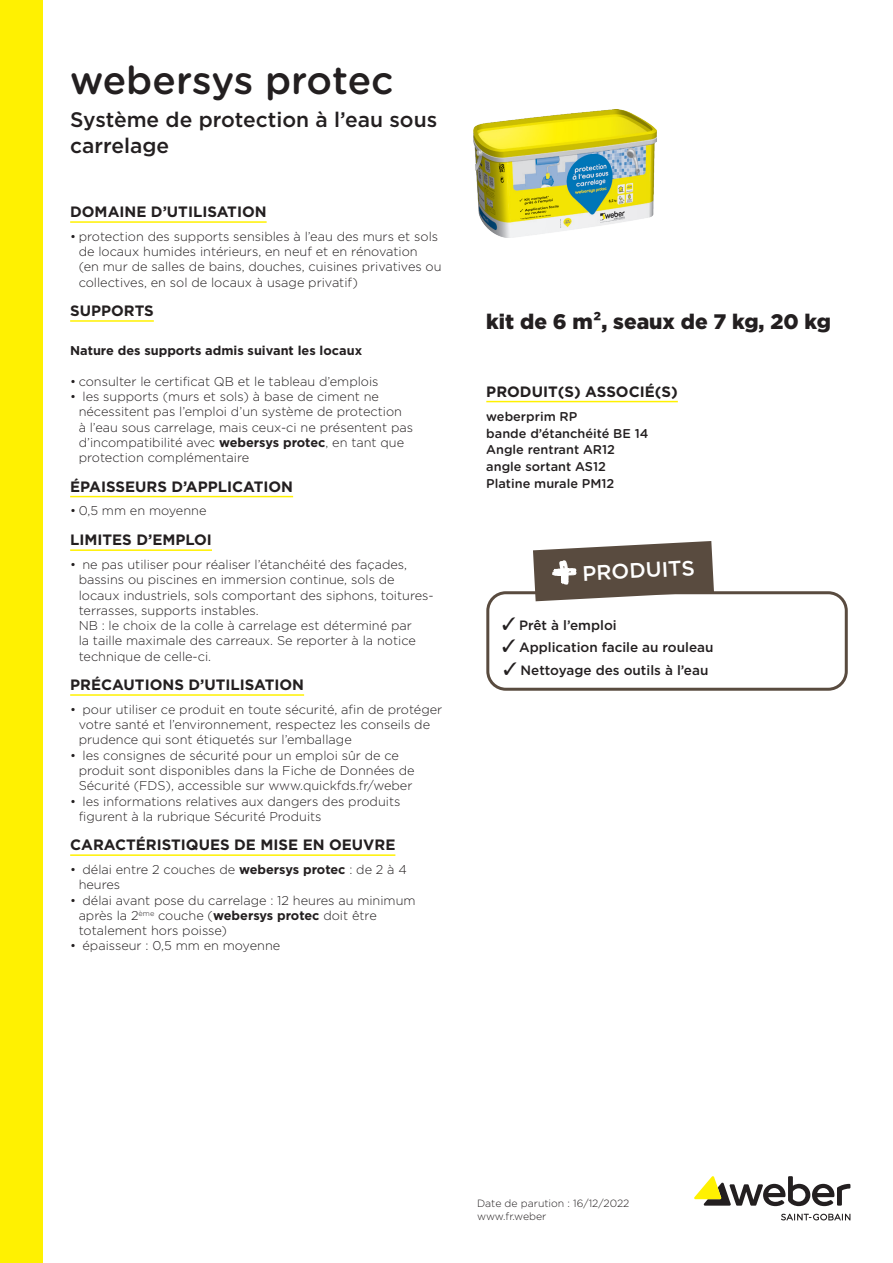
<style>
.page{position:relative;width:893px;height:1263px;background:#fff}
.page>*{position:absolute;margin:0;border:0;box-sizing:border-box;transform-origin:0 0}
.Product_Name{font:500 39px "Gotham Rounded";color:#231f20}
.Fonction_produit{font:500 21px/25.2px "Gotham";color:#231f20}
.Weight{font:900 21px "Gotham";color:#231f20}
.les{font:500 21px "Gotham";color:#fff}
.Longname{font:700 15px "Gotham";color:#231f20}
.t1{font:500 13.5px "Gotham";color:#231f20}
.t2{font:300 12.75px/15.3px "Gotham";color:#231f20}
.column_1{font:500 12.75px "Gotham Rounded";color:#231f20}
.value{font:700 12.75px "Gotham";color:#231f20}
.t3{font:300 10.5px/12.6px "Gotham";color:#231f20}
.s1{font-weight:700}
</style>
<div class="page">
<svg style="left:781px;top:1214px;width:69px;height:6px"></svg>
<svg style="left:694px;top:1176px;width:156px;height:30px"></svg>
<div style="left:0;top:0;width:43px;height:1263px;background:#fff101"></div>
<img style="left:473px;top:109px;width:183px;height:128px">
<hr style="left:486px;top:401px;width:192px;height:1px;background:#fff101">
<div style="left:486px;top:591px;width:362px;height:100px;border:3px solid #594b3f;border-radius:18px"></div>
<svg style="left:533px;top:541px;width:181px;height:60px"></svg>
<hr style="left:70px;top:221px;width:197px;height:2px;background:#fff101">
<hr style="left:70px;top:320px;width:84px;height:2px;background:#fff101">
<hr style="left:70px;top:496px;width:223px;height:1px;background:#fff101">
<hr style="left:70px;top:549px;width:142px;height:2px;background:#fff101">
<hr style="left:70px;top:694px;width:234px;height:2px;background:#fff101">
<hr style="left:70px;top:854px;width:325px;height:2px;background:#fff101">
<p class="Product_Name" style="left:70px;top:52px;width:325px">webersys protec</p>
<p class="Fonction_produit" style="left:70px;top:107px;width:369px">Système de protection à l’eau sous carrelage</p>
<p class="Longname" style="left:70px;top:202px;width:198px">DOMAINE D’UTILISATION</p>
<p class="t2" style="left:79px;top:228px;width:364px;text-indent:-9px">• protection des supports sensibles à l’eau des murs et sols de locaux humides intérieurs, en neuf et en rénovation<br>(en mur de salles de bains, douches, cuisines privatives ou collectives, en sol de locaux à usage privatif)</p>
<p class="Longname" style="left:70px;top:301px;width:85px">SUPPORTS</p>
<p class="value" style="left:70px;top:342px;width:293px">Nature des supports admis suivant les locaux</p>
<p class="t2" style="left:70px;top:373px;width:310px">• consulter le certificat QB et le tableau d’emplois</p>
<p class="t2" style="left:79px;top:388px;width:336px;text-indent:-9px">• les supports (murs et sols) à base de ciment ne nécessitent pas l’emploi d’un système de protection<br>à l’eau sous carrelage, mais ceux-ci ne présentent pas d’incompatibilité avec <span class="s1">webersys protec</span>, en tant que protection complémentaire</p>
<p class="Longname" style="left:70px;top:476px;width:224px">ÉPAISSEURS D’APPLICATION</p>
<p class="t2" style="left:70px;top:503px;width:138px">• 0,5 mm en moyenne</p>
<p class="Longname" style="left:70px;top:530px;width:143px">LIMITES D’EMPLOI</p>
<p class="t2" style="left:79px;top:556px;width:357px;text-indent:-9px">• ne pas utiliser pour réaliser l’étanchéité des façades, bassins ou piscines en immersion continue, sols de locaux industriels, sols comportant des siphons, toitures&shy;terrasses, supports instables.<br>NB : le choix de la colle à carrelage est déterminé par<br>la taille maximale des carreaux. Se reporter à la notice technique de celle-ci.</p>
<p class="Longname" style="left:70px;top:675px;width:235px">PRÉCAUTIONS D’UTILISATION</p>
<p class="t2" style="left:79px;top:701px;width:365px;text-indent:-9px">• pour utiliser ce produit en toute sécurité, afin de protéger votre santé et l’environnement, respectez les conseils de prudence qui sont étiquetés sur l’emballage</p>
<p class="t2" style="left:79px;top:747px;width:337px;text-indent:-9px">• les consignes de sécurité pour un emploi sûr de ce produit sont disponibles dans la Fiche de Données de<br>Sécurité (FDS), accessible sur www.quickfds.fr/weber</p>
<p class="t2" style="left:79px;top:793px;width:323px;text-indent:-9px">• les informations relatives aux dangers des produits figurent à la rubrique Sécurité Produits</p>
<p class="Longname" style="left:70px;top:835px;width:327px">CARACTÉRISTIQUES DE MISE EN OEUVRE</p>
<p class="t2" style="left:79px;top:861px;width:330px;text-indent:-9px">• délai entre 2 couches de <span class="s1">webersys protec</span> : de 2 à 4 heures</p>
<p class="t2" style="left:79px;top:892px;width:338px;text-indent:-9px">• délai avant pose du carrelage : 12 heures au minimum après la 2<sup>ème</sup> couche (<span class="s1">webersys protec</span> doit être totalement hors poisse)</p>
<p class="t2" style="left:70px;top:938px;width:212px">• épaisseur : 0,5 mm en moyenne</p>
<p class="Weight" style="left:486px;top:307px;width:346px">kit de 6 m², seaux de 7 kg, 20 kg</p>
<p class="Longname" style="left:486px;top:381px;width:193px">PRODUIT(S) ASSOCIÉ(S)</p>
<p class="column_1" style="left:486px;top:408px;width:93px">weberprim RP</p>
<p class="column_1" style="left:486px;top:424px;width:164px">bande d’étanchéité BE 14</p>
<p class="column_1" style="left:486px;top:441px;width:130px">Angle rentrant AR12</p>
<p class="column_1" style="left:486px;top:457px;width:121px">angle sortant AS12</p>
<p class="column_1" style="left:486px;top:474px;width:129px">Platine murale PM12</p>
<p class="les" style="left:582px;top:560px;width:114px;rotate:-3deg">PRODUITS</p>
<p class="t1" style="left:519px;top:616px;width:99px">Prêt à l’emploi</p>
<p class="t1" style="left:519px;top:639px;width:196px">Application facile au rouleau</p>
<p class="t1" style="left:521px;top:661px;width:189px">Nettoyage des outils à l’eau</p>
<p class="t3" style="left:477px;top:1197px;width:154px">Date de parution : 16/12/2022 www.fr.weber</p>
</div>
